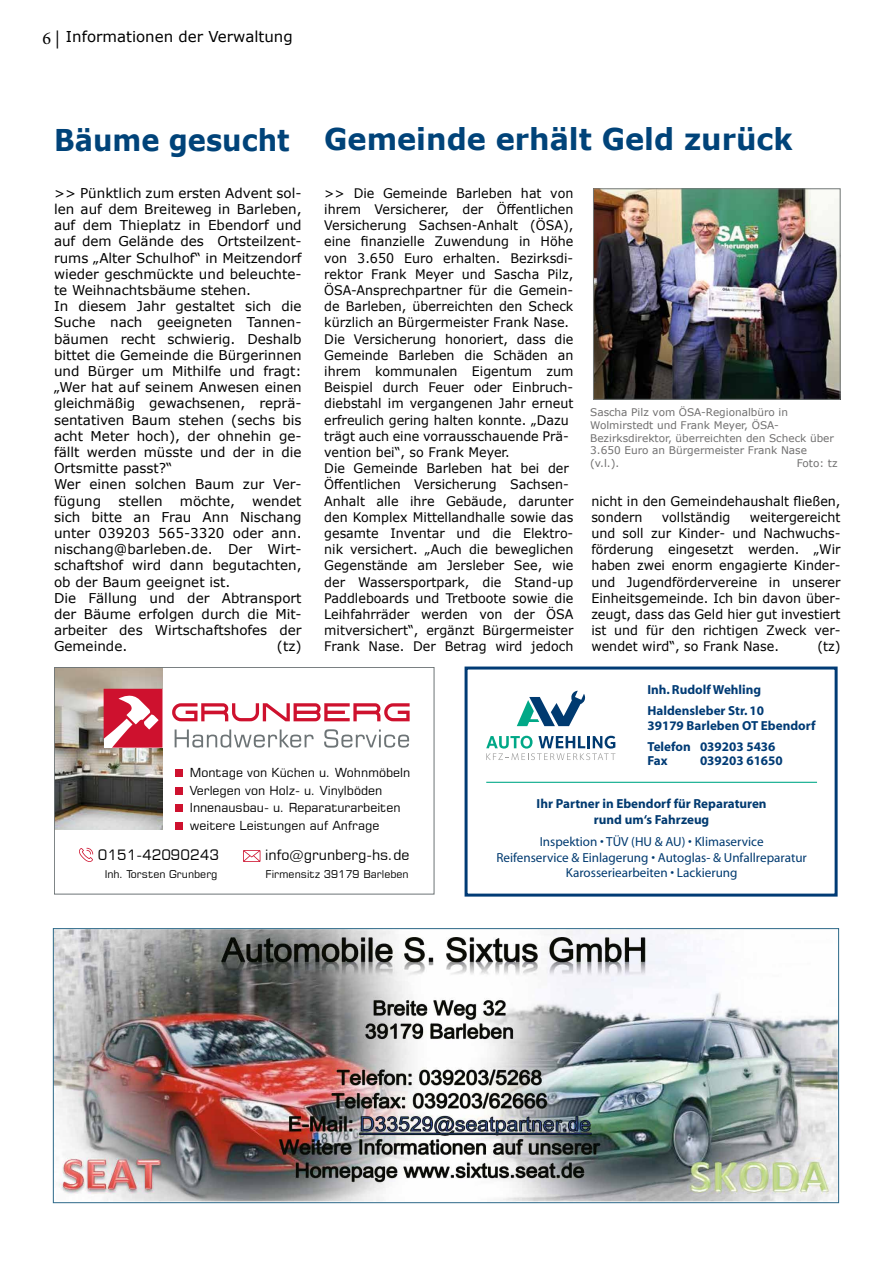
<style>
.page{position:relative;width:893px;height:1263px;background:#fff}
.page>*{position:absolute;margin:0;border:0;box-sizing:border-box;transform-origin:0 0}
.t1{font:700 30px "Verdana";color:#004379;scale:.96 1}
.t2{font:700 30px "Verdana";color:#004379;scale:.91 1}
.t3{font:15px "Verdana";color:#000}
.t4{font:14.25px "Square 721 BT";color:#000}
.t5{font:13.5px/16.2px "Verdana";color:#000}
.t6{font:13.2px/16.2px "Verdana";color:#000;scale:.96 1}
.t7{font:13.2px/15.8px "Myriad";color:#003a70;text-align:center}
.t8{font:700 13.2px/20.9px "Myriad";color:#003b75}
.t9{font:700 13.2px/15.8px "Myriad";color:#003a70;text-align:center}
.t10{font:12.45px/17.5px "Square 721 BT";color:#000}
.t11{font:10.65px "Square 721 BT";color:#000}
.t12{font:10.5px/12.6px "Verdana";color:#706f6f}
.s1{font-family:"Minion Pro";font-size:18px}
</style>
<div class="page">
<img style="left:595px;top:190px;width:243px;height:208px">
<div style="left:593px;top:188px;width:247px;height:212px;border:1px solid #727777"></div>
<img style="left:55px;top:930px;width:782px;height:271px">
<img style="left:56px;top:669px;width:106px;height:160px">
<div style="left:175px;top:770px;width:7px;height:7px;background:#ce112e"></div>
<div style="left:175px;top:787px;width:7px;height:8px;background:#ce112e"></div>
<div style="left:175px;top:805px;width:7px;height:7px;background:#ce112e"></div>
<div style="left:175px;top:822px;width:7px;height:8px;background:#ce112e"></div>
<svg style="left:172px;top:703px;width:238px;height:18px"></svg>
<svg style="left:104px;top:689px;width:58px;height:59px"></svg>
<svg style="left:175px;top:729px;width:234px;height:19px"></svg>
<svg style="left:79px;top:848px;width:14px;height:14px"></svg>
<svg style="left:243px;top:850px;width:17px;height:12px"></svg>
<div style="left:54px;top:667px;width:380px;height:227px;border:1px solid #6d7476"></div>
<svg style="left:486px;top:690px;width:331px;height:92px"></svg>
<hr style="left:486px;top:782px;width:331px;height:1px;background:#00a887">
<svg style="left:486px;top:736px;width:129px;height:24px"></svg>
<svg style="left:517px;top:691px;width:68px;height:35px"></svg>
<div style="left:465px;top:666px;width:373px;height:230px;border:3px solid #013b75"></div>
<p class="t3" style="left:43px;top:26px;width:252px"><span class="s1">6 |</span> Informationen der Verwaltung</p>
<h1 class="t2" style="left:54px;top:118px;width:260px">Bäume gesucht</h1>
<p class="t5" style="left:54px;top:185px;width:249px">&gt;&gt; Pünktlich zum ersten Advent sol&shy;len auf dem Breiteweg in Barleben, auf dem Thieplatz in Ebendorf und auf dem Gelände des Ortsteilzent&shy;rums „Alter Schulhof“ in Meitzendorf wieder geschmückte und beleuchte&shy;te Weihnachtsbäume stehen.<br>In diesem Jahr gestaltet sich die<br>Suche nach geeigneten Tannen&shy;bäumen recht schwierig. Deshalb bittet die Gemeinde die Bürgerinnen und Bürger um Mithilfe und fragt: „Wer hat auf seinem Anwesen einen gleichmäßig gewachsenen, reprä&shy;sentativen Baum stehen (sechs bis acht Meter hoch), der ohnehin ge&shy;fällt werden müsste und der in die<br>Ortsmitte passt?“<br>Wer einen solchen Baum zur Ver&shy;fügung</p>
<p class="t5" style="left:54px;top:492px;width:249px;text-indent:198px">wendet sich bitte an Frau Ann Nischang unter 039203 565-3320 oder ann. nischang@barleben.de. Der Wirt&shy;schaftshof wird dann begutachten, ob der Baum geeignet ist.<br>Die Fällung und der Abtransport der Bäume erfolgen durch die Mit&shy;arbeiter des Wirtschaftshofes der<br>Gemeinde.</p>
<p class="t5" style="left:118px;top:492px;width:46px">stellen</p>
<p class="t5" style="left:180px;top:492px;width:57px">möchte,</p>
<p class="t5" style="left:277px;top:638px;width:26px">(tz)</p>
<h1 class="t1" style="left:324px;top:118px;width:490px">Gemeinde erhält Geld zurück</h1>
<p class="t6" style="left:324px;top:185px;width:261px">&gt;&gt; Die Gemeinde Barleben hat von ihrem Versicherer, der Öffentlichen Versicherung Sachsen-Anhalt (ÖSA), eine finanzielle Zuwendung in Höhe von 3.650 Euro erhalten. Bezirksdi&shy;rektor Frank Meyer und Sascha Pilz, ÖSA-Ansprechpartner für die Gemein&shy;de Barleben, überreichten den Scheck kürzlich an Bürgermeister Frank Nase.<br>Die Versicherung honoriert, dass die Gemeinde Barleben die Schäden an ihrem kommunalen Eigentum zum Beispiel durch Feuer oder Einbruch&shy;diebstahl im vergangenen Jahr erneut erfreulich gering halten konnte. „Dazu trägt auch eine vorrausschauende Prä&shy;vention bei“, so Frank Meyer.<br>Die Gemeinde Barleben hat bei der Öffentlichen Versicherung Sachsen-Anhalt alle ihre Gebäude, darunter den Komplex Mittellandhalle sowie das gesamte Inventar und die Elektro&shy;nik versichert. „Auch die beweglichen Gegenstände am Jersleber See, wie der Wassersportpark, die Stand-up Paddleboards und Tretboote sowie die Leihfahrräder werden von der ÖSA mitversichert“, ergänzt Bürgermeister Frank Nase. Der Betrag wird jedoch</p>
<p class="t12" style="left:590px;top:406px;width:245px">Sascha Pilz vom ÖSA-Regionalbüro in Wolmirstedt und Frank Meyer, ÖSA-Bezirksdirektor, überreichten den Scheck über 3.650 Euro an Bürgermeister Frank Nase (v.l.).</p>
<p class="t12" style="left:797px;top:457px;width:42px">Foto: tz</p>
<p class="t6" style="left:591px;top:493px;width:261px">nicht in den Gemeindehaushalt fließen, sondern</p>
<p class="t6" style="left:591px;top:509px;width:261px;text-align:justify;text-indent:158px">weitergereicht und soll zur Kinder- und Nachwuchs&shy;förderung eingesetzt werden. „Wir haben zwei enorm engagierte Kinder&shy;und Jugendfördervereine in unserer Einheitsgemeinde. Ich bin davon über&shy;zeugt, dass das Geld hier gut investiert ist und für den richtigen Zweck ver&shy;wendet wird“, so Frank Nase.</p>
<p class="t6" style="left:662px;top:509px;width:73px">vollständig</p>
<p class="t6" style="left:817px;top:638px;width:26px">(tz)</p>
<p class="t8" style="left:647px;top:680px;width:118px">Inh. Rudolf Wehling<br>Haldensleber Str. 10</p>
<p class="t8" style="left:647px;top:715px;width:170px">39179 Barleben OT Ebendorf<br>Telefon 039203 5436</p>
<p class="t8" style="left:647px;top:751px;width:22px">Fax</p>
<p class="t8" style="left:700px;top:751px;width:84px">039203 61650</p>
<p class="t10" style="left:190px;top:764px;width:222px">Montage von Küchen u. Wohnmöbeln Verlegen von Holz- u. Vinylböden Innenausbau- u. Reparaturarbeiten weitere Leistungen auf Anfrage</p>
<p class="t4" style="left:98px;top:846px;width:123px">0151-42090243</p>
<p class="t4" style="left:265px;top:846px;width:146px">info@grunberg-hs.de</p>
<p class="t11" style="left:105px;top:867px;width:114px">Inh. Torsten Grunberg</p>
<p class="t11" style="left:265px;top:867px;width:145px">Firmensitz 39179 Barleben</p>
<p class="t9" style="left:537px;top:796px;width:231px">Ihr Partner in Ebendorf für Reparaturen rund um‘s Fahrzeug</p>
<p class="t7" style="left:496px;top:834px;width:312px">Inspektion • TÜV (HU &amp; AU) • Klimaservice<br>Reifenservice &amp; Einlagerung • Autoglas- &amp; Unfallreparatur<br>Karosseriearbeiten • Lackierung</p>
</div>
